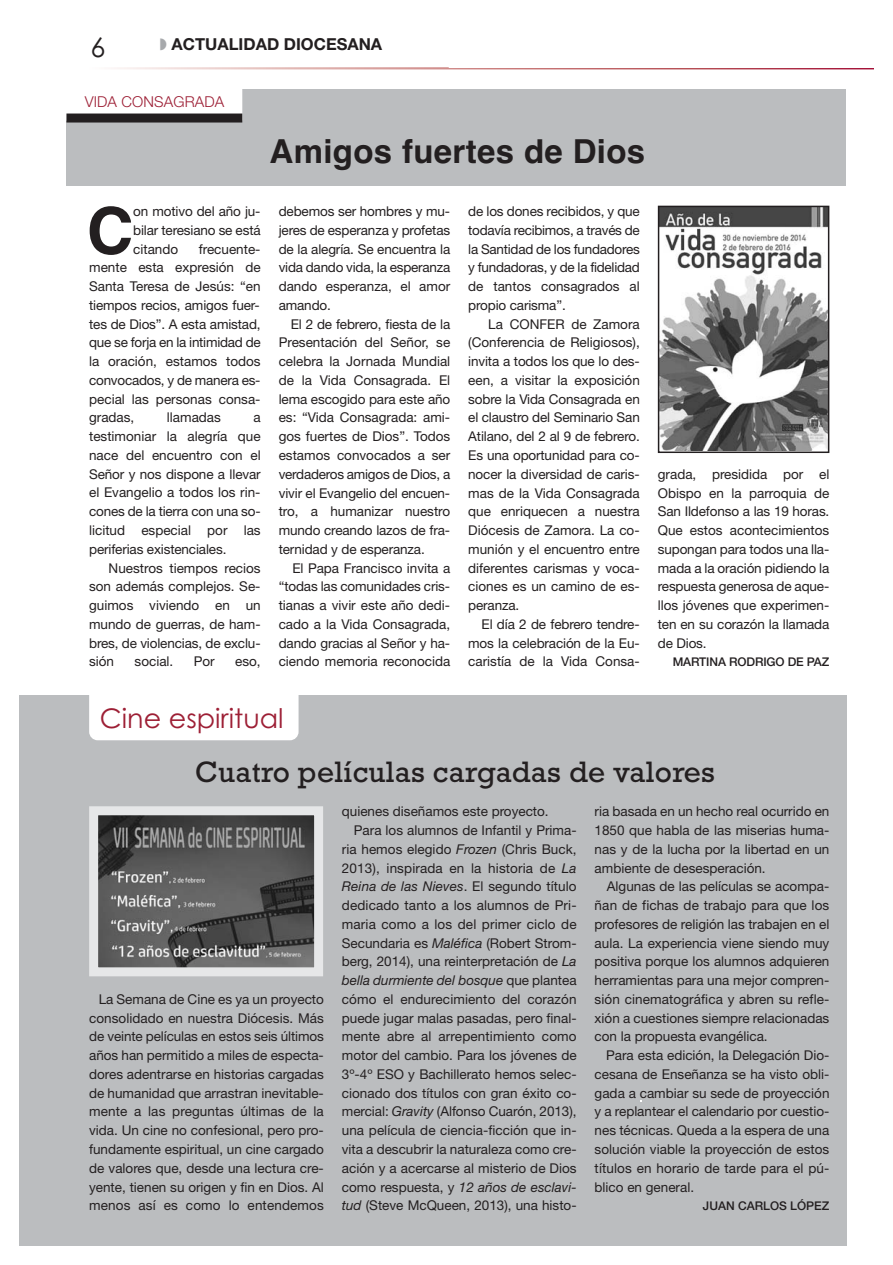
<style>
.page{position:relative;width:893px;height:1265px;background:#fff}
.page>*{position:absolute;margin:0;border:0;box-sizing:border-box;transform-origin:0 0}
.t1{font:700 64.65px "Helvetica";color:#231f20}
.t2{font:700 33px "Helvetica";letter-spacing:.01em;color:#231f20}
.t3{font:30px "Rockwell";letter-spacing:.01em;color:#231f20}
.t4{font:27px "Century Gothic";color:#9d1f35}
.t5{font:27px "Century Gothic";color:#231f20}
.t6{font:700 16.5px "Helvetica Neue";color:#231f20}
.t7{font:300 15px "Helvetica Neue";letter-spacing:.01em;color:#9d1f35}
.t8{font:13.5px/18.8px "Helvetica Neue";color:#231f20;text-align:justify}
.t9{font:italic 13.5px "Helvetica Neue";color:#231f20}
.t10{font:500 12px "Helvetica Neue";letter-spacing:-.01em;color:#231f20}
.s1{color:#a7a9ac}
.s2{font-style:italic}
.s3{font-style:normal}
</style>
<div class="page">
<div style="left:66px;top:89px;width:780px;height:97px;background:#bbbdbf"></div>
<img style="left:117px;top:67px;width:756px;height:2px">
<div style="left:64px;top:86px;width:178px;height:35px;background:#fff"></div>
<div style="left:66px;top:113px;width:176px;height:9px;background:#231f20"></div>
<div style="left:20px;top:695px;width:827px;height:550px;background:#bbbdbf"></div>
<img style="left:99px;top:816px;width:214px;height:150px">
<div style="left:89px;top:806px;width:234px;height:170px;border:9px solid #e6e7e8"></div>
<div style="left:89px;top:684px;width:209px;height:56px;background:#fff;border-radius:9px"></div>
<img style="left:660px;top:209px;width:166px;height:241px">
<div style="left:657px;top:206px;width:172px;height:247px;border:2px solid #231f20"></div>
<h3 class="t5" style="left:91px;top:37px;width:16px">6</h3>
<p class="t6" style="left:160px;top:38px;width:224px"><span class="s1">◗</span> ACTUALIDAD DIOCESANA</p>
<p class="t7" style="left:85px;top:97px;width:141px">VIDA CONSAGRADA</p>
<h2 class="t2" style="left:269px;top:139px;width:377px">Amigos fuertes de Dios</h2>
<h1 class="t1" style="left:87px;top:207px;width:48px">C</h1>
<p class="t8" style="left:133px;top:203px;width:129px">on motivo del año ju&shy;bilar teresiano se está citando</p>
<p class="t8" style="left:89px;top:241px;width:173px;text-indent:110px">frecuente&shy;mente esta expresión de Santa Teresa de Jesús: “en tiempos recios, amigos fuer&shy;tes de Dios”. A esta amistad, que se forja en la intimidad de la oración, estamos todos convocados, y de manera es&shy;pecial las personas consa&shy;gradas,</p>
<p class="t8" style="left:167px;top:409px;width:55px">llamadas</p>
<p class="t8" style="left:89px;top:409px;width:173px;text-indent:164px">a testimoniar la alegría que nace del encuentro con el Señor y nos dispone a llevar el Evangelio a todos los rin&shy;cones de la tierra con una so&shy;licitud especial por las periferias existenciales.</p>
<p class="t8" style="left:89px;top:559px;width:173px;text-indent:19px">Nuestros tiempos recios son además complejos. Se&shy;guimos viviendo en un mundo de guerras, de ham&shy;bres, de violencias, de exclu&shy;sión</p>
<p class="t8" style="left:135px;top:653px;width:40px">social.</p>
<p class="t8" style="left:194px;top:653px;width:22px">Por</p>
<p class="t8" style="left:235px;top:653px;width:27px">eso,</p>
<p class="t8" style="left:279px;top:203px;width:173px">debemos ser hombres y mu&shy;jeres de esperanza y profetas de la alegría. Se encuentra la vida dando vida, la esperanza dando esperanza, el amor amando.</p>
<p class="t8" style="left:279px;top:316px;width:173px;text-indent:12px">El 2 de febrero, fiesta de la Presentación del Señor, se celebra la Jornada Mundial de la Vida Consagrada. El lema escogido para este año es: “Vida Consagrada: ami&shy;gos fuertes de Dios”. Todos estamos convocados a ser verdaderos amigos de Dios, a vivir el Evangelio del encuen&shy;tro, a humanizar nuestro mundo creando lazos de fra&shy;ternidad y de esperanza.</p>
<p class="t8" style="left:279px;top:559px;width:173px;text-indent:14px">El Papa Francisco invita a “todas las comunidades cris&shy;tianas a vivir este año dedi&shy;cado a la Vida Consagrada, dando gracias al Señor y ha&shy;ciendo memoria reconocida</p>
<p class="t8" style="left:468px;top:203px;width:173px">de los dones recibidos, y que todavía recibimos, a través de la Santidad de los fundadores y fundadoras, y de la fidelidad de tantos consagrados al propio carisma”.</p>
<p class="t8" style="left:468px;top:316px;width:173px;text-indent:20px">La CONFER de Zamora (Conferencia de Religiosos), invita a todos los que lo des&shy;een, a visitar la exposición sobre la Vida Consagrada en el claustro del Seminario San Atilano, del 2 al 9 de febrero.<br>Es una oportunidad para co&shy;nocer la diversidad de caris&shy;mas de la Vida Consagrada que enriquecen a nuestra Diócesis de Zamora. La co&shy;munión y el encuentro entre diferentes carismas y voca&shy;ciones es un camino de es&shy;peranza.</p>
<p class="t8" style="left:468px;top:616px;width:173px;text-indent:13px">El día 2 de febrero tendre&shy;mos la celebración de la Eu&shy;caristía de la Vida Consa-</p>
<p class="t8" style="left:657px;top:466px;width:173px">grada, presidida por el Obispo en la parroquia de San Ildefonso a las 19 horas.<br>Que estos acontecimientos supongan para todos una lla&shy;mada a la oración pidiendo la respuesta generosa de aque&shy;llos jóvenes que experimen&shy;ten en su corazón la llamada de Dios.</p>
<p class="t10" style="left:672px;top:657px;width:158px">MARTINA RODRIGO DE PAZ</p>
<h3 class="t4" style="left:100px;top:708px;width:185px">Cine espiritual</h3>
<h3 class="t3" style="left:195px;top:761px;width:521px">Cuatro películas cargadas de valores</h3>
<p class="t8" style="left:89px;top:991px;width:236px;text-indent:10px">La Semana de Cine es ya un proyecto consolidado en nuestra Diócesis. Más de veinte películas en estos seis últimos años han permitido a miles de especta&shy;dores adentrarse en historias cargadas de humanidad que arrastran inevitable&shy;mente a las preguntas últimas de la vida. Un cine no confesional, pero pro&shy;fundamente espiritual, un cine cargado de valores que, desde una lectura cre&shy;yente, tienen su origen y fin en Dios. Al menos así es como lo entendemos</p>
<p class="t8" style="left:342px;top:803px;width:208px">quienes diseñamos este proyecto.</p>
<p class="t8" style="left:354px;top:822px;width:224px">Para los alumnos de Infantil y Prima-</p>
<p class="t8" style="left:342px;top:841px;width:236px">ria hemos elegido <span class="s2">Frozen</span> (Chris Buck,</p>
<p class="t8" style="left:342px;top:859px;width:236px">2013), inspirada en la historia de <span class="s2">La</span></p>
<p class="t9" style="left:342px;top:881px;width:236px">Reina de las Nieves<span class="s3">. El segundo título</span></p>
<p class="t8" style="left:342px;top:897px;width:236px">dedicado tanto a los alumnos de Pri-</p>
<p class="t8" style="left:342px;top:916px;width:236px">maria como a los del primer ciclo de</p>
<p class="t8" style="left:342px;top:934px;width:236px">Secundaria es <span class="s2">Maléfica</span> (Robert Strom-</p>
<p class="t8" style="left:342px;top:953px;width:236px">berg, 2014), una reinterpretación de <span class="s2">La</span></p>
<p class="t9" style="left:342px;top:975px;width:236px">bella durmiente del bosque <span class="s3">que plantea</span></p>
<p class="t8" style="left:342px;top:991px;width:236px">cómo el endurecimiento del corazón</p>
<p class="t8" style="left:342px;top:1009px;width:236px">puede jugar malas pasadas, pero final-</p>
<p class="t8" style="left:342px;top:1028px;width:236px">mente abre al arrepentimiento como</p>
<p class="t8" style="left:342px;top:1047px;width:236px">motor del cambio. Para los jóvenes de</p>
<p class="t8" style="left:342px;top:1066px;width:236px">3º-4º ESO y Bachillerato hemos selec-</p>
<p class="t8" style="left:342px;top:1084px;width:236px">cionado dos títulos con gran éxito co-</p>
<p class="t8" style="left:342px;top:1103px;width:236px">mercial: <span class="s2">Gravity</span> (Alfonso Cuarón, 2013),</p>
<p class="t8" style="left:342px;top:1122px;width:236px">una película de ciencia-ficción que in-</p>
<p class="t8" style="left:342px;top:1141px;width:236px">vita a descubrir la naturaleza como cre-</p>
<p class="t8" style="left:342px;top:1159px;width:236px">ación y a acercarse al misterio de Dios</p>
<p class="t9" style="left:342px;top:1181px;width:236px"><span class="s3">como respuesta, y</span> 12 años de esclavi-</p>
<p class="t8" style="left:342px;top:1197px;width:236px"><span class="s2">tud</span> (Steve McQueen, 2013), una histo-</p>
<p class="t8" style="left:594px;top:803px;width:236px">ria basada en un hecho real ocurrido en 1850 que habla de las miserias huma&shy;nas y de la lucha por la libertad en un ambiente de desesperación.</p>
<p class="t8" style="left:594px;top:878px;width:236px;text-indent:12px">Algunas de las películas se acompa&shy;ñan de fichas de trabajo para que los profesores de religión las trabajen en el aula. La experiencia viene siendo muy positiva porque los alumnos adquieren herramientas para una mejor compren&shy;sión cinematográfica y abren su refle&shy;xión a cuestiones siempre relacionadas con la propuesta evangélica.</p>
<p class="t8" style="left:594px;top:1047px;width:236px;text-indent:12px">Para esta edición, la Delegación Dio&shy;cesana de Enseñanza se ha visto obli&shy;gada a cambiar su sede de proyección y a replantear el calendario por cuestio&shy;nes técnicas. Queda a la espera de una solución viable la proyección de estos títulos en horario de tarde para el pú&shy;blico en general.</p>
<p class="t10" style="left:703px;top:1201px;width:128px">JUAN CARLOS LÓPEZ</p>
</div>
